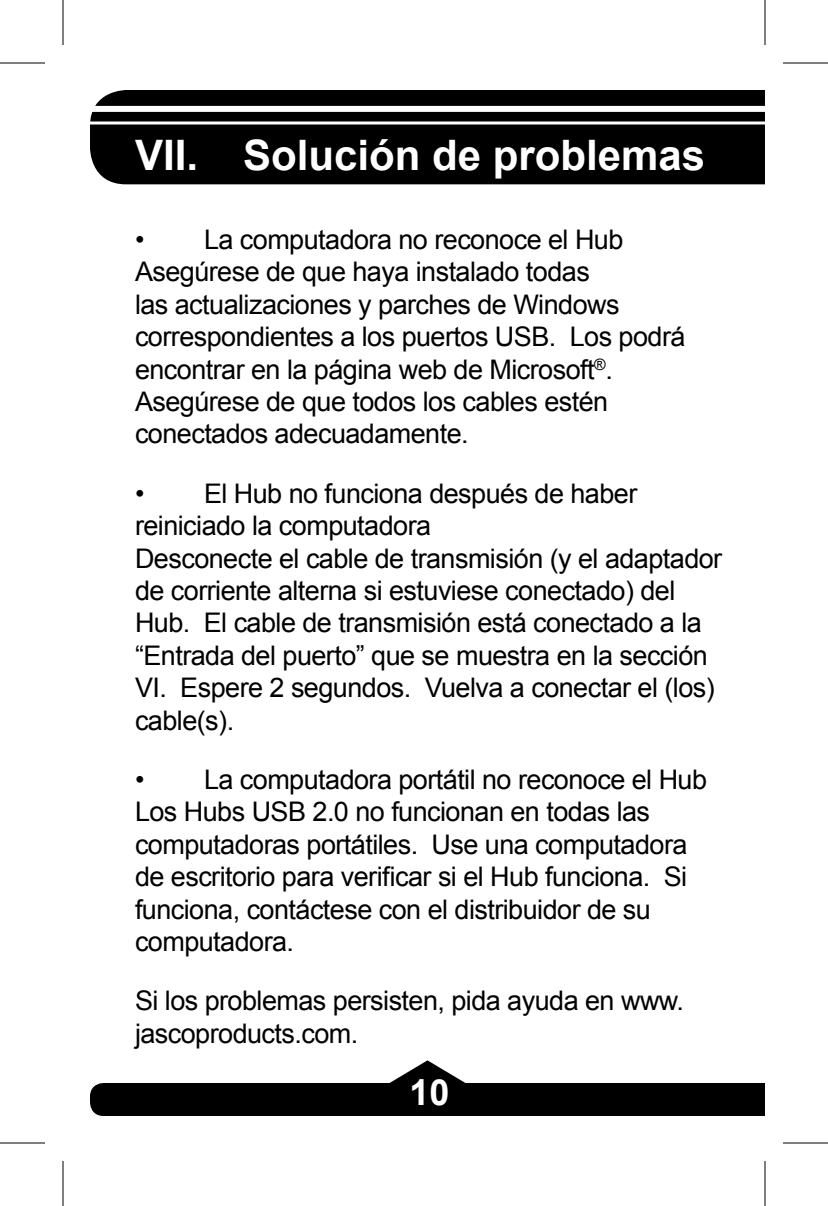
<style>
.page{position:relative;width:828px;height:1206px;background:#fff}
.page>*{position:absolute;margin:0;border:0;box-sizing:border-box;transform-origin:0 0}
.t1{font:700 42px "Arial";color:#fff}
.t2{font:700 36px "Arial";color:#fff}
.t3{font:27px/32.4px "Arial";letter-spacing:-.02em;color:#000}
</style>
<div class="page">
<div style="left:90px;top:90px;width:675px;height:94px;background:#000"></div>
<div style="left:81px;top:106px;width:684px;height:6px;background:#fff"></div>
<hr style="left:81px;top:122px;width:684px;height:2px;background:#fff">
<svg style="left:90px;top:1060px;width:675px;height:56px"></svg>
<hr style="left:0;top:62px;width:45px;height:2px;background:#000">
<hr style="left:783px;top:62px;width:45px;height:2px;background:#000">
<hr style="left:0;top:1142px;width:45px;height:2px;background:#000">
<hr style="left:783px;top:1142px;width:45px;height:2px;background:#000">
<hr style="left:62px;top:0;width:2px;height:45px;background:#000">
<hr style="left:62px;top:1161px;width:2px;height:45px;background:#000">
<hr style="left:764px;top:0;width:2px;height:45px;background:#000">
<hr style="left:764px;top:1161px;width:2px;height:45px;background:#000">
<h1 class="t1" style="left:135px;top:132px;width:572px">VII. Solución de problemas</h1>
<p class="t3" style="left:135px;top:223px;width:552px">• La computadora no reconoce el Hub Asegúrese de que haya instalado todas<br>las actualizaciones y parches de Windows correspondientes a los puertos USB. Los podrá encontrar en la página web de Microsoft<sup>®</sup>.<br>Asegúrese de que todos los cables estén conectados adecuadamente.</p>
<p class="t3" style="left:135px;top:477px;width:589px">• El Hub no funciona después de haber reiniciado la computadora<br>Desconecte el cable de transmisión (y el adaptador de corriente alterna si estuviese conectado) del Hub. El cable de transmisión está conectado a la “Entrada del puerto” que se muestra en la sección VI. Espere 2 segundos. Vuelva a conectar el (los) cable(s).</p>
<p class="t3" style="left:135px;top:763px;width:574px">• La computadora portátil no reconoce el Hub Los Hubs USB 2.0 no funcionan en todas las computadoras portátiles. Use una computadora de escritorio para verificar si el Hub funciona. Si funciona, contáctese con el distribuidor de su computadora.</p>
<p class="t3" style="left:135px;top:985px;width:550px">Si los problemas persisten, pida ayuda en www. jascoproducts.com.</p>
<h2 class="t2" style="left:410px;top:1073px;width:42px">10</h2>
</div>
